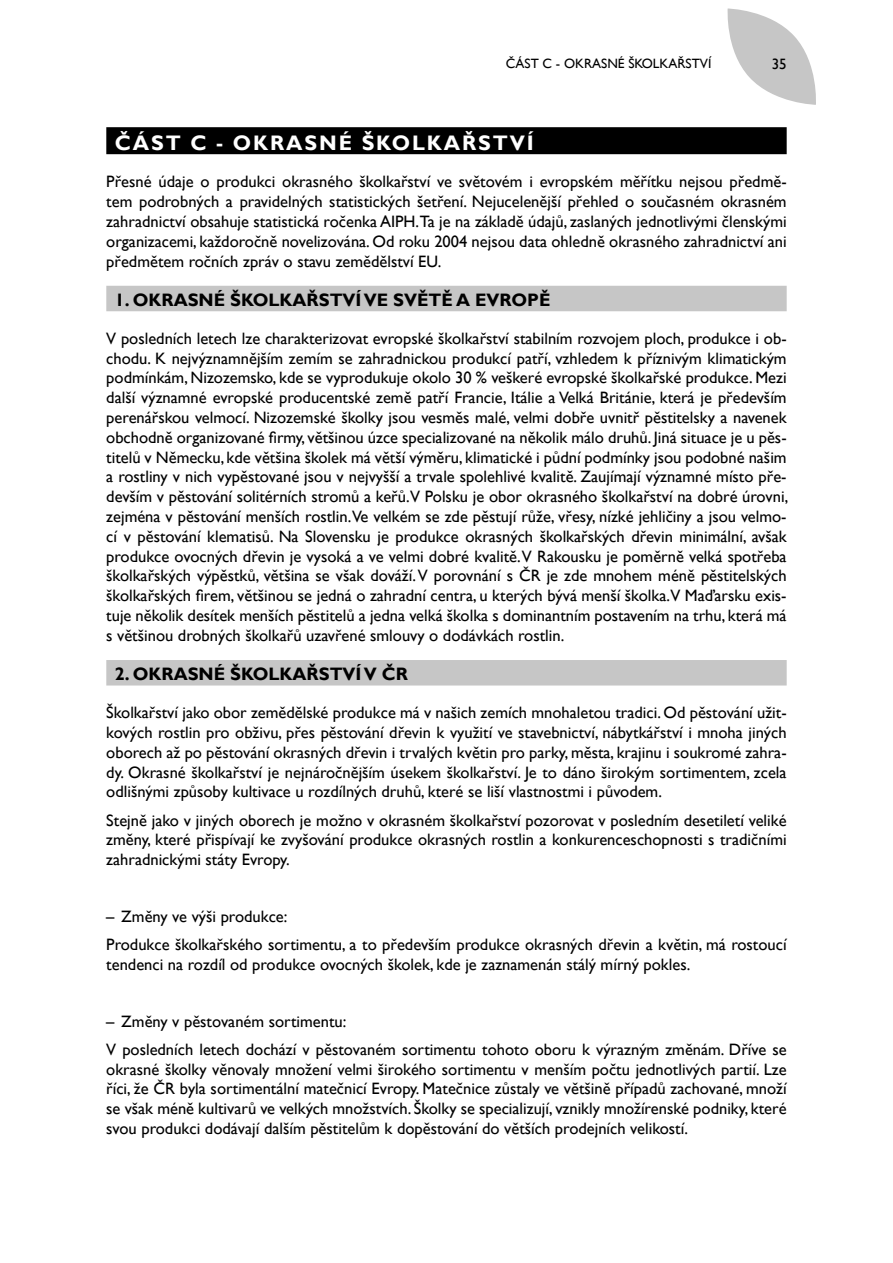
<style>
.page{position:relative;width:893px;height:1263px;background:#fff}
.page>*{position:absolute;margin:0;border:0;box-sizing:border-box;transform-origin:0 0}
.t1{font:700 21px "Gill Sans";letter-spacing:.09em;color:#fff}
.t2{font:700 18px "Gill Sans";color:#000}
.t3{font:16.5px/19.8px "Gill Sans";color:#000;text-align:justify}
.t4{font:15px "Gill Sans";color:#000}
.t5{font:13.5px "Gill Sans";color:#000}
</style>
<div class="page">
<svg style="left:727px;top:9px;width:89px;height:96px"></svg>
<div style="left:106px;top:127px;width:681px;height:27px;background:#000"></div>
<div style="left:106px;top:286px;width:681px;height:25px;background:#c6c6c6"></div>
<div style="left:106px;top:660px;width:681px;height:25px;background:#c6c6c6"></div>
<p class="t5" style="left:506px;top:55px;width:207px">ČÁST C - Okrasné školkařství</p>
<p class="t4" style="left:772px;top:55px;width:16px">35</p>
<p class="t1" style="left:115px;top:130px;width:155px">ČÁST C - OKRAS</p>
<p class="t1" style="left:319px;top:130px;width:124px">NÉ ŠKOLKAŘSTVÍ</p>
<p class="t3" style="left:106px;top:172px;width:682px">Přesné údaje o produkci okrasného školkařství ve světovém i evropském měřítku nejsou předmě&shy;tem podrobných a pravidelných statistických šetření. Nejucelenější přehled o současném okrasném zahradnictví obsahuje statistická ročenka AIPH</p>
<p class="t3" style="left:106px;top:212px;width:682px;text-indent:309px">.Ta je na základě údajů, zaslaných jednotlivými členskými organizacemi, každoročně novelizována. Od roku 2004 nejsou data ohledně okrasného zahradnictví ani předmětem ročních zpráv o stavu zemědělství EU.</p>
<p class="t2" style="left:115px;top:289px;width:47px">1. OKRAS</p>
<p class="t2" style="left:199px;top:289px;width:94px">NÉ ŠKOLKAŘSTVÍ</p>
<p class="t2" style="left:364px;top:289px;width:105px">VE SVĚTĚ AEVROP</p>
<p class="t2" style="left:539px;top:289px;width:13px">Ě</p>
<p class="t3" style="left:106px;top:329px;width:683px">V posledních letech lze charakterizovat evropské školkařství stabilním rozvojem ploch, produkce i ob&shy;chodu. K nejvýznamnějším zemím se zahradnickou produkcí patří, vzhledem k příznivým klimatickým podmínkám, Nizozemsko, kde se vyprodukuje okolo 30 % veškeré evropské školkařské produkce. Mezi další významné evropské producentské země patří Francie, Itálie a Velká Británie, která je především perenářskou velmocí. Nizozemské školky jsou vesměs malé, velmi dobře uvnitř pěstitelsky a navenek obchodně organizované firmy, většinou úzce specializované na několik málo druhů. Jiná situace je u pěs&shy;titelů v Německu, kde většina školek má větší výměru, klimatické i půdní podmínky jsou podobné našim a rostliny v nich vypěstované jsou v nejvyšší a trvale spolehlivé kvalitě. Zaujímají významné místo pře&shy;devším v pěstování solitérních stromů a keřů.VPolsku je obor okrasného školkařství na dobré úrovni, zejména v pěstování menších rostlin.Ve velkém se zde pěstují růže, vřesy, nízké jehličiny a jsou velmo&shy;cí v pěstování klematisů. Na Slovensku je produkce okrasných školkařských dřevin minimální, avšak produkce ovocných dřevin je vysoká a ve velmi dobré kvalitě. VRakousku je poměrně velká spotřeba školkařských výpěstků, většina se však dováží. V porovnání s ČR</p>
<p class="t3" style="left:106px;top:566px;width:682px;text-indent:440px">je zde mnohem méně pěstitelských školkařských firem, většinou se jedná o zahradní centra, u kterých bývá menší školka.V Maďarsku exis&shy;tuje několik desítek menších pěstitelů a jedna velká školka s dominantním postavením na trhu, která má s většinou drobných školkařů uzavřené smlouvy o dodávkách rostlin.</p>
<p class="t2" style="left:115px;top:663px;width:47px">2. OKRAS</p>
<p class="t2" style="left:199px;top:663px;width:94px">NÉ ŠKOLKAŘSTVÍ</p>
<p class="t2" style="left:364px;top:663px;width:46px">V ČR</p>
<p class="t3" style="left:106px;top:703px;width:682px">Školkařství jako obor zemědělské produkce má v našich zemích mnohaletou tradici. Od pěstování užit&shy;kových rostlin pro obživu, přes pěstování dřevin k využití ve stavebnictví, nábytkářství i mnoha jiných oborech až po pěstování okrasných dřevin i trvalých květin pro parky, města, krajinu i soukromé zahra&shy;dy. Okrasné školkařství je nejnáročnějším úsekem školkařství. Je to dáno širokým sortimentem, zcela odlišnými způsoby kultivace u rozdílných druhů, které se liší vlastnostmi i původem.</p>
<p class="t3" style="left:106px;top:810px;width:682px">Stejně jako v jiných oborech je možno v okrasném školkařství pozorovat v posledním desetiletí veliké změny, které přispívají ke zvyšování produkce okrasných rostlin a konkurenceschopnosti s tradičními zahradnickými státy Evropy.</p>
<p class="t3" style="left:106px;top:902px;width:682px;line-height:28.3px">– Změny ve výši produkce:<br>Produkce školkařského sortimentu, a to především produkce okrasných dřevin a květin, má rostoucí</p>
<p class="t3" style="left:106px;top:955px;width:586px">tendenci na rozdíl od produkce ovocných školek, kde je zaznamenán stálý mírný pokles.</p>
<p class="t3" style="left:106px;top:1007px;width:682px;line-height:28.3px">– Změny v pěstovaném sortimentu:<br>V posledních letech dochází v pěstovaném sortimentu tohoto oboru k výrazným změnám. Dříve se</p>
<p class="t3" style="left:106px;top:1059px;width:682px">okrasné školky věnovaly množení velmi širokého sortimentu v menším počtu jednotlivých partií. Lze říci, že ČR byla sortimentální matečnicí Evropy. Matečnice zůstaly ve většině případů zachované, množí se však méně kultivarů ve velkých množstvích. Školky se specializují, vznikly množírenské podniky, které svou produkci dodávají dalším pěstitelům k dopěstování do větších prodejních velikostí.</p>
</div>
